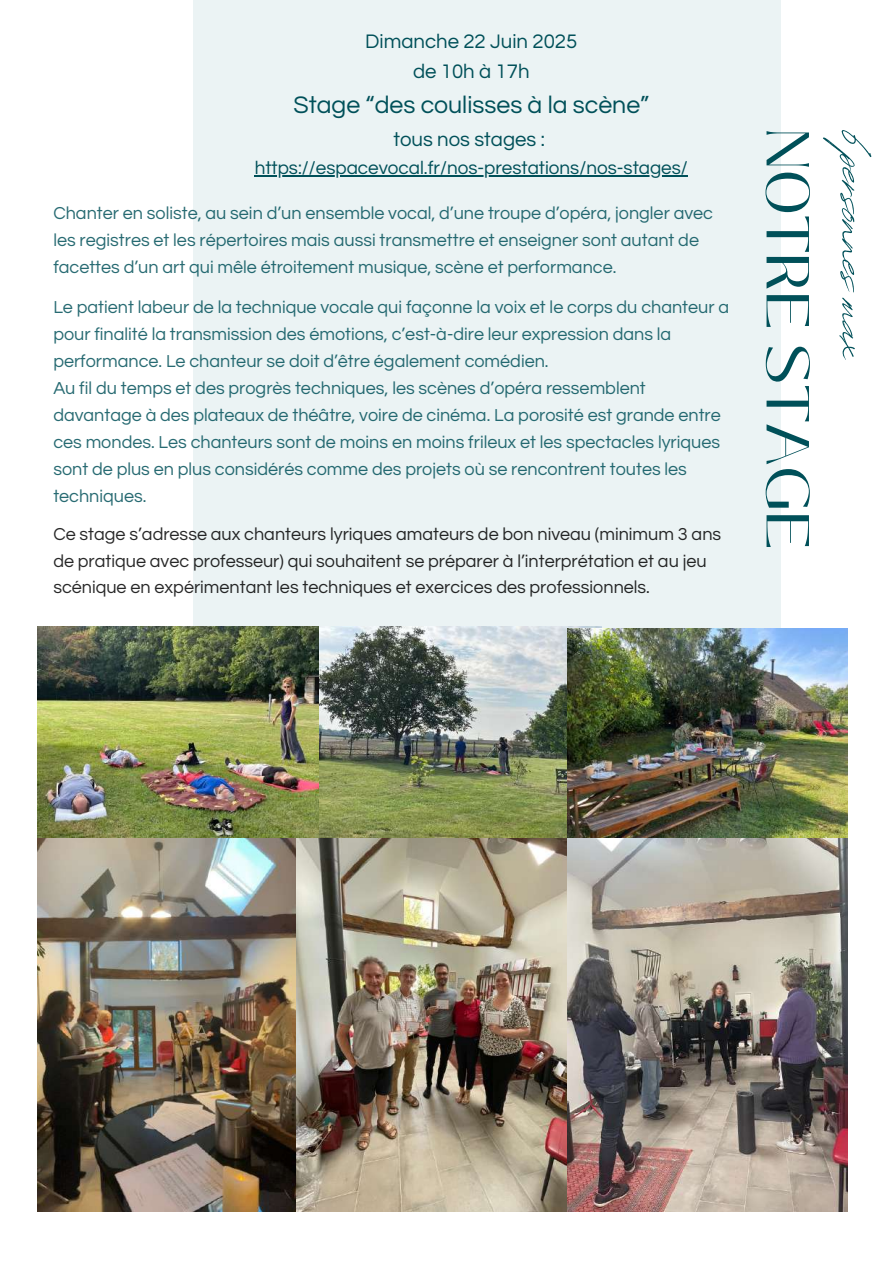
<style>
.page{position:relative;width:894px;height:1264px;background:#fff}
.page>*{position:absolute;margin:0;border:0;box-sizing:border-box;transform-origin:0 0}
.t1{font:68.85px "Revive 80 Signature";color:#005059}
.t2{font:60.3px "Black Mango";color:#005059}
.t3{font:24.9px "Questrial";color:#005059}
.t4{font:20.4px/30.3px "Questrial";color:#005059;text-align:center}
.t5{font:18.9px "Questrial";color:#005059}
.t6{font:18px/26.8px "Questrial";color:#005059}
.t7{font:18px/26.8px "Questrial";color:#000}
</style>
<div class="page">
<div style="left:193px;top:0;width:587px;height:892px;background:#ebf3f4"></div>
<img style="left:38px;top:837px;width:808px;height:374px">
<img style="left:38px;top:626px;width:563px;height:212px">
<img style="left:567px;top:628px;width:279px;height:209px">
<hr style="left:255px;top:175px;width:432px;height:1px;background:#005059">
<p class="t4" style="left:365px;top:27px;width:213px">Dimanche 22 Juin 2025 de 10h à 17h</p>
<h3 class="t3" style="left:293px;top:93px;width:357px">Stage “des coulisses à la scène”</h3>
<p class="t4" style="left:393px;top:125px;width:153px">tous nos stages :</p>
<p class="t5" style="left:255px;top:159px;width:434px">https://espacevocal.fr/nos-prestations/nos-stages/</p>
<p class="t6" style="left:53px;top:200px;width:661px">Chanter en soliste, au sein d’un ensemble vocal, d’une troupe d’opéra, jongler avec les registres et les répertoires mais aussi transmettre et enseigner sont autant de facettes d’un art qui mêle étroitement musique, scène et performance.</p>
<p class="t6" style="left:53px;top:294px;width:677px">Le patient labeur de la technique vocale qui façonne la voix et le corps du chanteur a pour finalité la transmission des émotions, c’est-à-dire leur expression dans la performance. Le chanteur se doit d’être également comédien.<br>Au fil du temps et des progrès techniques, les scènes d’opéra ressemblent davantage à des plateaux de théâtre, voire de cinéma. La porosité est grande entre ces mondes. Les chanteurs sont de moins en moins frileux et les spectacles lyriques sont de plus en plus considérés comme des projets où se rencontrent toutes les techniques.</p>
<p class="t7" style="left:53px;top:520px;width:669px">Ce stage s’adresse aux chanteurs lyriques amateurs de bon niveau (minimum 3 ans de pratique avec professeur) qui souhaitent se préparer à l’interprétation et au jeu scénique en expérimentant les techniques et exercices des professionnels.</p>
<h2 class="t2" style="left:832px;top:128px;width:424px;rotate:90deg">NOTRE STAGE</h2>
<h1 class="t1" style="left:906px;top:131px;width:237px;rotate:90deg">6personnesmax</h1>
</div>
